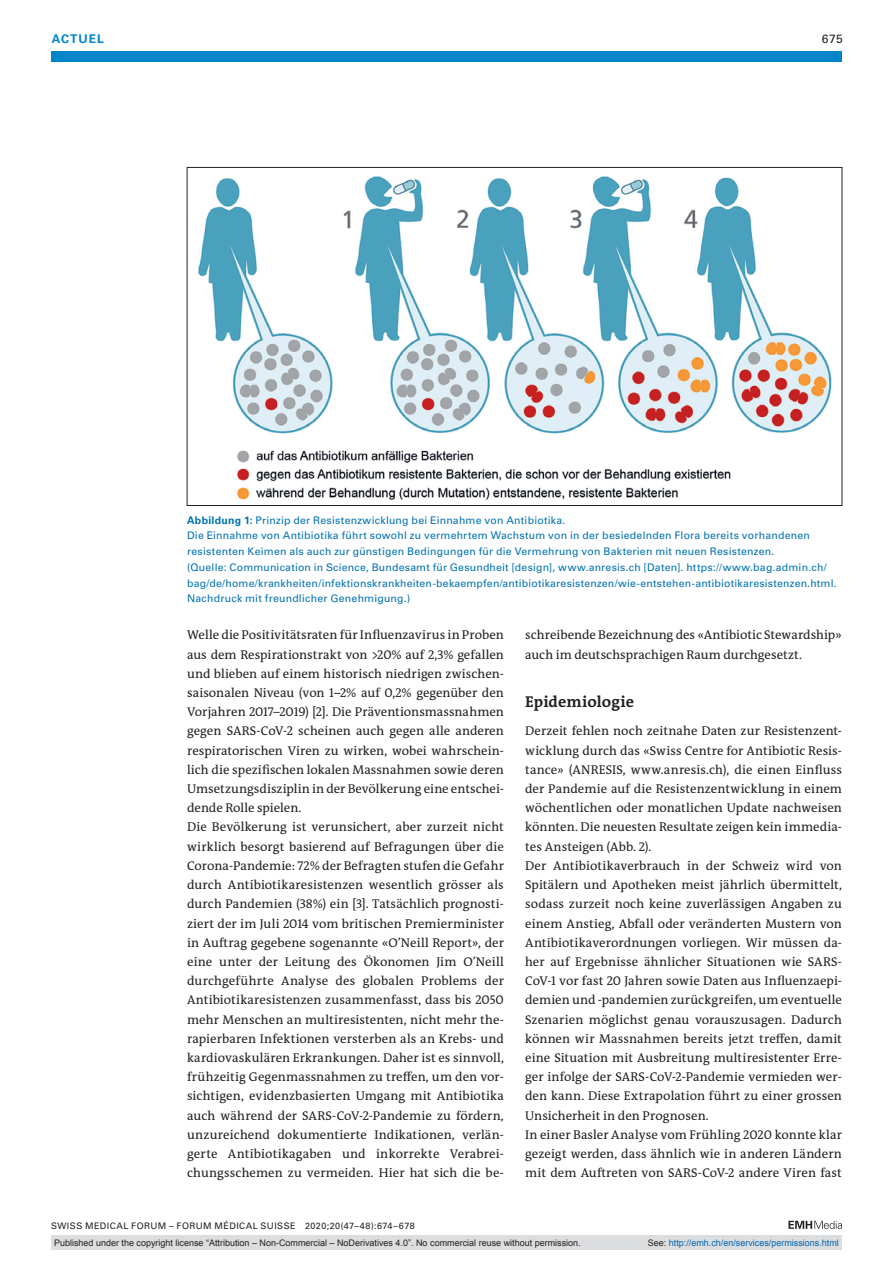
<style>
.page{position:relative;width:893px;height:1263px;background:#fff}
.page>*{position:absolute;margin:0;border:0;box-sizing:border-box;transform-origin:0 0}
.section-h1{font:700 15.75px "The Antiqua B W7";letter-spacing:.005em;color:#231f20}
.section-pn{font:12.75px/19.2px "The Antiqua B W5 Plain";color:#231f20;text-align:justify}
.ressort{font:700 12px "Univers LT Std";color:#0084ca}
.ressort-2{font:12px "Univers LT Std";color:#231f20}
.fig-caption{font:10.5px/15.8px "Univers LT Std";letter-spacing:.02em;color:#0072b2}
.t1{font:9px "Arial";color:#231f20}
.fusszeile{font:9px "Univers LT Std";letter-spacing:.05em;color:#231f20}
.t2{font:9px "Arial";color:#0066b3}
.s1{font-weight:700}
.s2{color:#231f20}
</style>
<div class="page">
<div style="left:51px;top:51px;width:791px;height:11px;background:#0084ca"></div>
<svg style="left:788px;top:1221px;width:54px;height:8px"></svg>
<img style="left:198px;top:176px;width:634px;height:324px">
<div style="left:51px;top:1235px;width:791px;height:15px;background:#dcdddf"></div>
<p class="ressort" style="left:52px;top:31px;width:19px">ACTUEL</p>
<p class="ressort-2" style="left:822px;top:31px;width:23px">675</p>
<p class="fig-caption" style="left:187px;top:512px;width:380px"><span class="s1">ABBILDUNG 1:</span> Prinzip der Resistenzwicklung bei Einnahme von Antibiotika.</p>
<p class="fig-caption" style="left:187px;top:528px;width:624px">Die Einnahme von Antibiotika führt sowohl zu vermehrtem Wachstum von in der besiedelnden Flora bereits vorhandenen resistenten Keimen als auch zur günstigen Bedingungen für die Vermehrung von Bakterien mit neuen Resistenzen.</p>
<p class="fig-caption" style="left:187px;top:559px;width:651px">(Quelle: Communication in Science, Bundesamt für Gesundheit [design], www.anresis.ch [Daten]. https://www.bag.admin.ch/ bag/de/home/krankheiten/infektionskrankheiten-bekaempfen/antibiotikaresistenzen/wie-entstehen-antibiotikaresistenzen.html.<br>Nachdruck mit freundlicher Genehmigung.)</p>
<p class="section-pn" style="left:187px;top:626px;width:318px">Welle die Positivitätsraten für Influenzavirus in Proben aus dem Respirationstrakt von &gt;20% auf 2,3% gefallen und blieben auf einem historisch niedrigen zwischen&shy;saisonalen Niveau (von 1–2% auf 0,2% gegenüber den Vorjahren 2017–2019) [2]. Die Präventionsmassnahmen gegen SARS-CoV-2 scheinen auch gegen alle anderen respiratorischen Viren zu wirken, wobei wahrschein&shy;lich die spezifischen lokalen Massnahmen sowie deren Umsetzungsdisziplin in der Bevölkerung eine entschei&shy;dende Rolle spielen.</p>
<p class="section-pn" style="left:187px;top:818px;width:318px">Die Bevölkerung ist verunsichert, aber zurzeit nicht wirklich besorgt basierend auf Befragungen über die Corona-Pandemie: 72% der Befragten stufen die Gefahr durch Antibiotikaresistenzen wesentlich grösser als durch Pandemien (38%) ein [3]. Tatsächlich prognosti&shy;ziert der im Juli 2014 vom britischen Premierminister in Auftrag gegebene sogenannte «O’Neill Report», der eine unter der Leitung des Ökonomen Jim O’Neill durchgeführte Analyse des globalen Problems der Antibiotikaresistenzen zusammenfasst, dass bis 2050 mehr Menschen an multiresistenten, nicht mehr the&shy;rapierbaren Infektionen versterben als an Krebs- und kardiovaskulären Erkrankungen. Daher ist es sinnvoll, frühzeitig Gegenmassnahmen zu treffen, um den vor&shy;sichtigen, evidenzbasierten Umgang mit Antibiotika auch während der SARS-CoV-2-Pandemie zu fördern, unzureichend dokumentierte Indikationen, verlän&shy;gerte Antibiotikagaben und inkorrekte Verabrei&shy;chungsschemen zu vermeiden. Hier hat sich die be-</p>
<p class="fusszeile" style="left:51px;top:1220px;width:365px">SWISS MEDICAL FORUM – FORUM MÉDICAL SUISSE 2020;20(47–48):674–678</p>
<p class="section-pn" style="left:525px;top:626px;width:318px">schreibende Bezeichnung des «Antibiotic Stewardship» auch im deutschsprachigen Raum durchgesetzt.</p>
<p class="section-h1" style="left:525px;top:691px;width:110px">Epidemiologie</p>
<p class="section-pn" style="left:525px;top:722px;width:318px">Derzeit fehlen noch zeitnahe Daten zur Resistenzent&shy;wicklung durch das «Swiss Centre for Antibiotic Resis&shy;tance» (ANRESIS, www.anresis.ch), die einen Einfluss der Pandemie auf die Resistenzentwicklung in einem wöchentlichen oder monatlichen Update nachweisen könnten. Die neuesten Resultate zeigen kein immedia&shy;tes Ansteigen (Abb. 2).</p>
<p class="section-pn" style="left:525px;top:856px;width:318px">Der Antibiotikaverbrauch in der Schweiz wird von Spitälern und Apotheken meist jährlich übermittelt, sodass zurzeit noch keine zuverlässigen Angaben zu einem Anstieg, Abfall oder veränderten Mustern von Antibiotikaverordnungen vorliegen. Wir müssen da&shy;her auf Ergebnisse ähnlicher Situationen wie SARS-CoV-1 vor fast 20 Jahren sowie Daten aus Influenzaepi&shy;demien und -pandemien zurückgreifen, um eventuelle Szenarien möglichst genau vorauszusagen. Dadurch können wir Massnahmen bereits jetzt treffen, damit eine Situation mit Ausbreitung multiresistenter Erre&shy;ger infolge der SARS-CoV-2-Pandemie vermieden wer&shy;den kann. Diese Extrapolation führt zu einer grossen Unsicherheit in den Prognosen.</p>
<p class="section-pn" style="left:525px;top:1125px;width:318px">In einer Basler Analyse vom Frühling 2020 konnte klar gezeigt werden, dass ähnlich wie in anderen Ländern mit dem Auftreten von SARS-CoV-2 andere Viren fast</p>
<p class="t1" style="left:54px;top:1237px;width:528px">Published under the copyright license “Attribution – Non-Commercial – NoDerivatives 4.0”. No commercial reuse without permission.</p>
<p class="t2" style="left:648px;top:1237px;width:193px"><span class="s2">See:</span> http://emh.ch/en/services/permissions.html</p>
</div>
